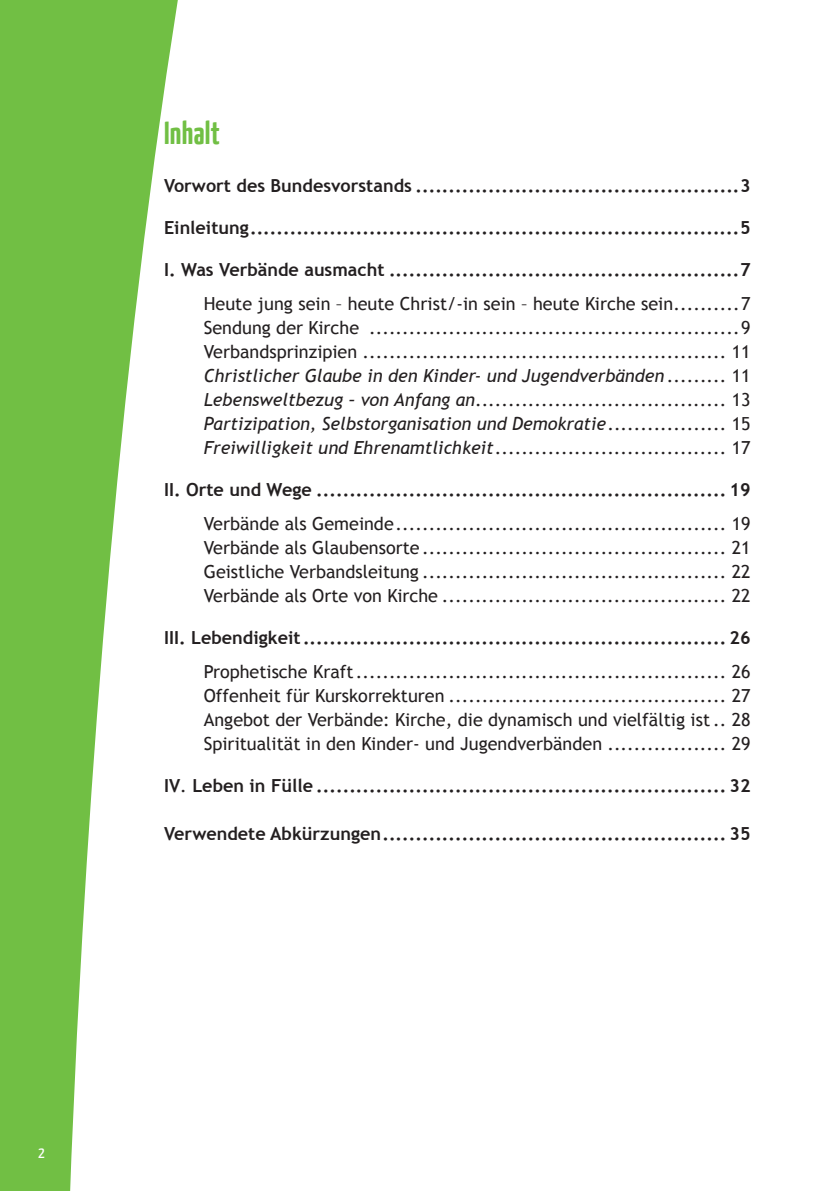
<style>
.page{position:relative;width:840px;height:1191px;background:#fff}
.page>*{position:absolute;margin:0;border:0;box-sizing:border-box;transform-origin:0 0}
.t1{font:700 32px "BDKJ";color:#71bf44}
.t2{font:18px/24px "Trebuchet MS";color:#231f20;text-align:justify}
.t3{font:700 18px "Trebuchet MS";color:#231f20}
.t4{font:16px "BDKJ";color:#fff}
.s1{font-style:italic}
.s2{font-weight:400}
</style>
<div class="page">
<svg style="left:0;top:0;width:178px;height:1191px;fill:#71bf44"></svg>
<h1 class="t1" style="left:164px;top:112px;width:58px">Inhalt</h1>
<p class="t3" style="left:164px;top:174px;width:587px">Vorwort des Bundesvorstands .................................................3</p>
<p class="t3" style="left:164px;top:216px;width:588px">Einleitung..........................................................................5</p>
<p class="t3" style="left:164px;top:258px;width:588px">I. Was Verbände ausmacht .....................................................7</p>
<p class="t2" style="left:204px;top:292px;width:548px">Heute jung sein – heute Christ/-in sein – heute Kirche sein..........7<br>Sendung der Kirche ........................................................9<br>Verbandsprinzipien ....................................................... 11<br><span class="s1">Christlicher Glaube in den Kinder- und Jugendverbänden</span> ......... 11<br><span class="s1">Lebensweltbezug – von Anfang an</span>...................................... 13<br><span class="s1">Partizipation, Selbstorganisation und Demokratie</span>.................. 15<br><span class="s1">Freiwilligkeit und Ehrenamtlichkeit</span>................................... 17</p>
<p class="t3" style="left:164px;top:478px;width:588px">II. Orte und Wege .............................................................. 19</p>
<p class="t2" style="left:204px;top:512px;width:548px">Verbände als Gemeinde.................................................. 19<br>Verbände als Glaubensorte .............................................. 21<br>Geistliche Verbandsleitung .............................................. 22<br>Verbände als Orte von Kirche ........................................... 22</p>
<p class="t3" style="left:164px;top:626px;width:588px">III. Lebendigkeit................................................................ 26</p>
<p class="t2" style="left:204px;top:660px;width:548px">Prophetische Kraft........................................................ 26<br>Offenheit für Kurskorrekturen .......................................... 27<br>Angebot der Verbände: Kirche, die dynamisch und vielfältig ist .. 28<br>Spiritualität in den Kinder- und Jugendverbänden .................. 29</p>
<p class="t3" style="left:164px;top:774px;width:588px">IV<span class="s2">.</span> Leben in Fülle .............................................................. 32</p>
<p class="t3" style="left:164px;top:822px;width:588px">Verwendete Abkürzungen.................................................... 35</p>
<p class="t4" style="left:38px;top:1141px;width:8px">2</p>
</div>
